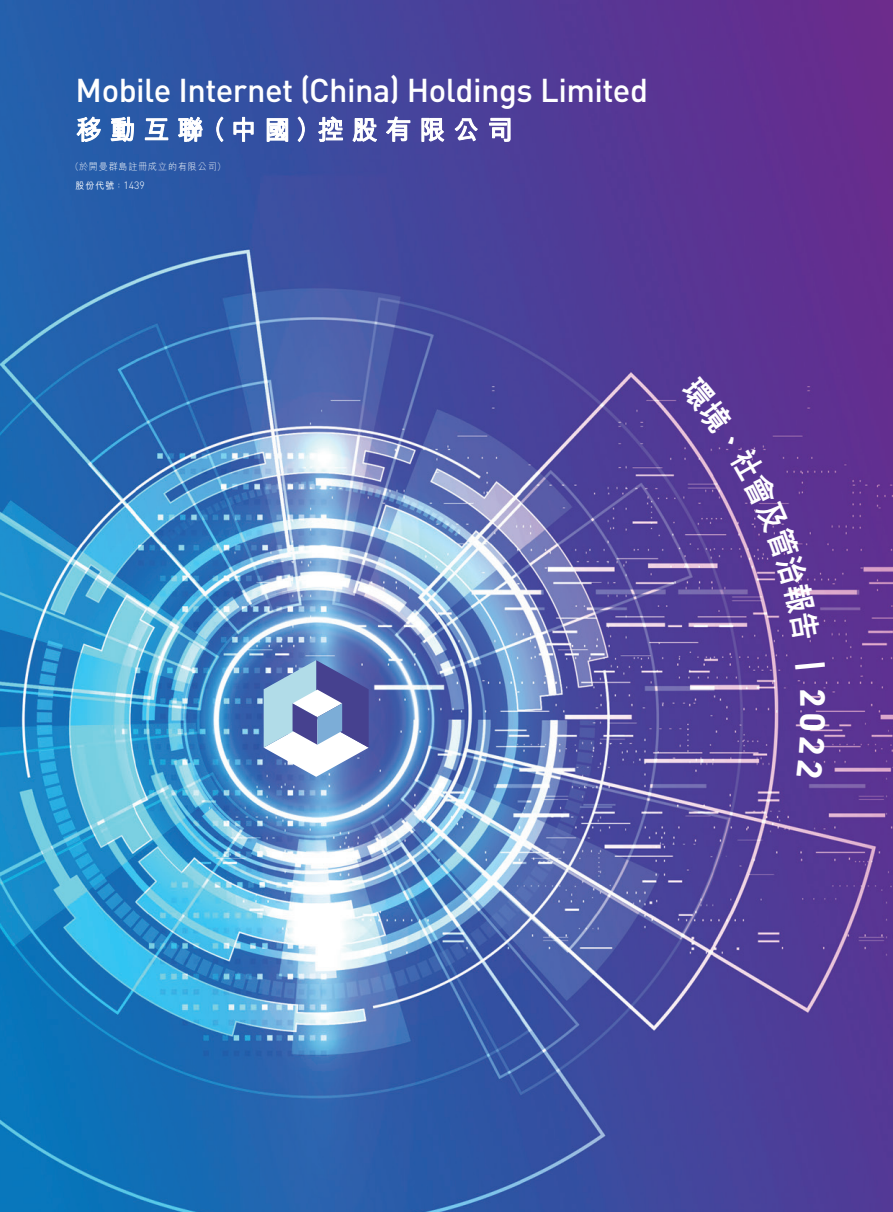
<style>
.page{position:relative;width:893px;height:1212px;background:#fff}
.page>*{position:absolute;margin:0;border:0;box-sizing:border-box;transform-origin:0 0}
.t1{font:32.7px "DIN";letter-spacing:-.015em;color:#fff}
.t2{font:300 9.45px "M Hei HK";letter-spacing:.1em;color:#fff;scale:.95 1}
.t3{font:500 9.45px "M Hei HK";color:#fff;scale:.95 1}
.s1{font-size:9px}
.s2{font-weight:300;font-size:9px}
.s3{font-family:"DIN";font-weight:300;font-size:10.5px}
</style>
<div class="page">
<img style="left:0;top:0;width:893px;height:1212px">
<svg style="left:76px;top:117px;width:25px;height:25px"></svg>
<svg style="left:110px;top:117px;width:24px;height:25px"></svg>
<svg style="left:145px;top:118px;width:23px;height:22px"></svg>
<svg style="left:178px;top:117px;width:25px;height:25px"></svg>
<svg style="left:216px;top:117px;width:8px;height:25px"></svg>
<svg style="left:234px;top:117px;width:20px;height:25px"></svg>
<svg style="left:267px;top:118px;width:21px;height:24px"></svg>
<svg style="left:298px;top:117px;width:7px;height:25px"></svg>
<svg style="left:318px;top:116px;width:25px;height:26px"></svg>
<svg style="left:352px;top:118px;width:25px;height:24px"></svg>
<svg style="left:386px;top:116px;width:24px;height:26px"></svg>
<svg style="left:421px;top:118px;width:23px;height:24px"></svg>
<svg style="left:455px;top:118px;width:23px;height:23px"></svg>
<svg style="left:489px;top:118px;width:21px;height:24px"></svg>
<svg style="left:264px;top:660px;width:105px;height:117px"></svg>
<svg style="left:679px;top:375px;width:143px;height:266px;background:#5e3d97"></svg>
<svg style="left:795px;top:662px;width:30px;height:7px"></svg>
<svg style="left:800px;top:690px;width:25px;height:16px"></svg>
<svg style="left:800px;top:714px;width:25px;height:16px"></svg>
<svg style="left:799px;top:737px;width:26px;height:17px"></svg>
<svg style="left:797px;top:761px;width:26px;height:17px"></svg>
<p class="t1" style="left:76px;top:69px;width:574px">Mobile Internet (China) Holdings Limited</p>
<p class="t2" style="left:70px;top:162px;width:165px"><span class="s1">（</span>於開曼群島註冊成立的有限公司<span class="s1">）</span></p>
<p class="t3" style="left:76px;top:179px;width:74px">股份代號<span class="s2">：</span><span class="s3">1439</span></p>
</div>
